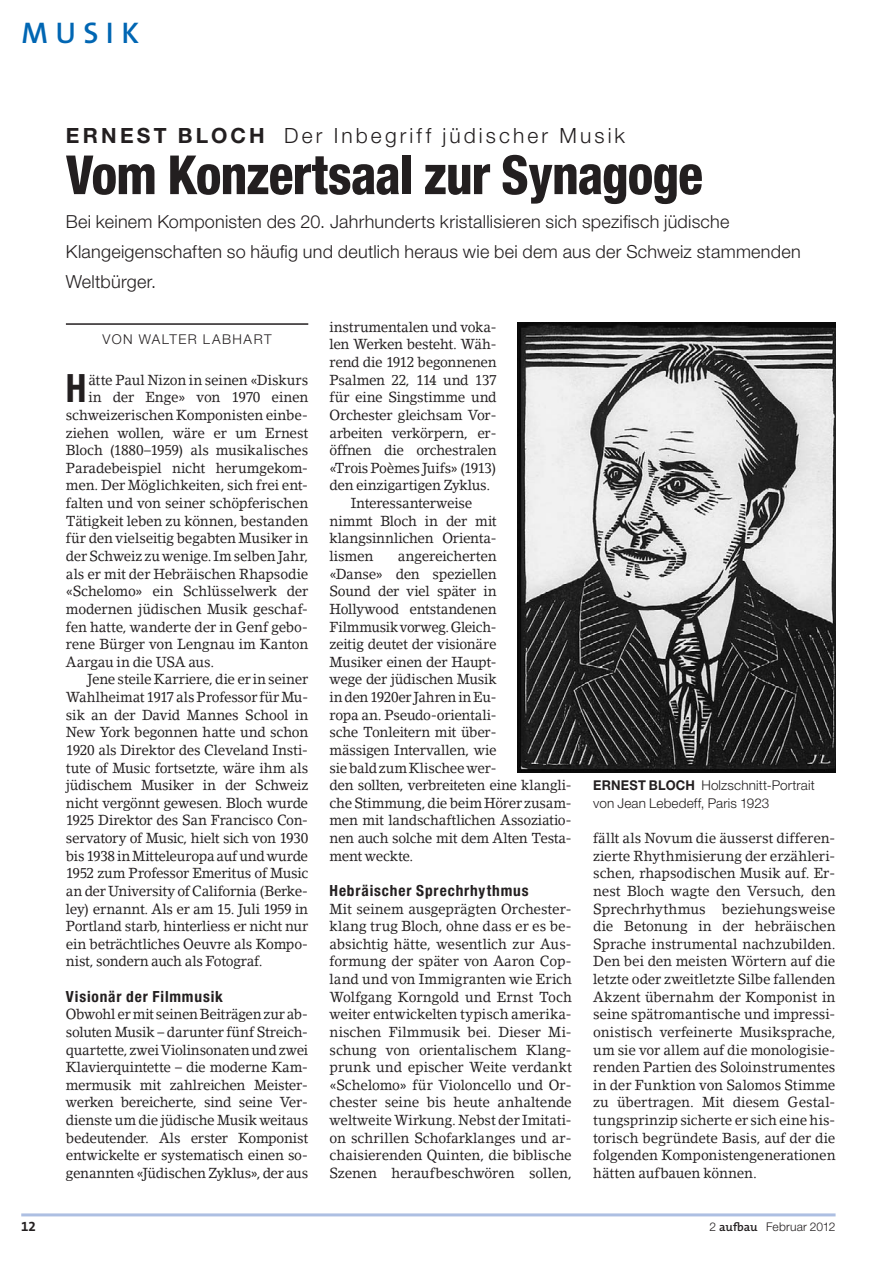
<style>
.page{position:relative;width:893px;height:1263px;background:#fff}
.page>*{position:absolute;margin:0;border:0;box-sizing:border-box;transform-origin:0 0}
.t1{font:800 condensed 54px "Helvetica Neue LT Pro";letter-spacing:-.02em;color:#231f20;scale:.95 1}
.t2{font:700 condensed 39.15px "Helvetica Neue LT Pro";color:#231f20;scale:.95 1}
.t3{font:30px "The Mix HP6 Se Bld";letter-spacing:.245em;color:#0166b3}
.t4{font:300 21px "Helvetica Neue LT Pro";letter-spacing:.15em;color:#231f20}
.t5{font:300 18px/30px "Helvetica Neue LT Pro";letter-spacing:.015em;color:#231f20}
.t6{font:700 condensed 15.3px "Helvetica Neue LT Pro";letter-spacing:.055em;color:#231f20}
.t7{font:14.4px/17.7px "Lino Letter Std";letter-spacing:-.02em;color:#231f20;text-align:justify;scale:.95 1}
.t8{font:14.4px/17.7px "Lino Letter Std";letter-spacing:-.02em;color:#231f20;scale:.96 1}
.t9{font:14.4px "Lino Letter Std";letter-spacing:-.02em;color:#231f20;scale:.94 1}
.t10{font:300 13.5px/17.7px "Helvetica Neue LT Pro";letter-spacing:.01em;color:#231f20}
.t11{font:300 13.5px "Helvetica Neue LT Pro";letter-spacing:.11em;color:#231f20}
.t12{font:13.5px "The Mix HP7 Bld";color:#231f20}
.t13{font:300 12px "Helvetica Neue LT Pro";letter-spacing:.015em;color:#231f20}
.s1{font-weight:700}
.s2{font-family:"The Mix HP6 Se Bld";font-weight:400}
</style>
<div class="page">
<hr style="left:21px;top:1213px;width:815px;height:3px;background:#adbfe2">
<hr style="left:66px;top:323px;width:242px;height:2px;background:#231f20">
<img style="left:518px;top:322px;width:318px;height:450px">
<h3 class="t3" style="left:21px;top:14px;width:119px">Musik</h3>
<h3 class="t4" style="left:66px;top:122px;width:561px"><span class="s1">ERNEST BLOCH</span> Der Inbegriff jüdischer Musik</h3>
<h1 class="t1" style="left:66px;top:142px;width:672px">Vom Konzertsaal zur Synagoge</h1>
<p class="t5" style="left:66px;top:207px;width:736px">Bei keinem Komponisten des 20. Jahrhunderts kristallisieren sich spezifisch jüdische<br>Klangeigenschaften so häufig und deutlich heraus wie bei dem aus der Schweiz stammenden<br>Weltbürger.</p>
<p class="t11" style="left:103px;top:331px;width:170px">Von Walter Labhart</p>
<h2 class="t2" style="left:66px;top:365px;width:23px">H</h2>
<p class="t7" style="left:88px;top:371px;width:233px">ätte Paul Nizon in seinen «Diskurs</p>
<p class="t7" style="left:88px;top:388px;width:233px">in der Enge» von 1970 einen</p>
<p class="t7" style="left:66px;top:406px;width:257px">schweizerischen Komponisten einbe-</p>
<p class="t7" style="left:66px;top:424px;width:257px">ziehen wollen, wäre er um Ernest</p>
<p class="t7" style="left:66px;top:441px;width:257px">Bloch (1880–1959) als musikalisches</p>
<p class="t7" style="left:66px;top:459px;width:257px">Paradebeispiel nicht herumgekom-</p>
<p class="t7" style="left:66px;top:476px;width:257px">men. Der Möglichkeiten, sich frei ent-</p>
<p class="t7" style="left:66px;top:494px;width:257px">falten und von seiner schöpferischen</p>
<p class="t7" style="left:66px;top:512px;width:257px">Tätigkeit leben zu können, bestanden</p>
<p class="t7" style="left:66px;top:529px;width:257px">für den vielseitig begabten Musiker in</p>
<p class="t9" style="left:66px;top:547px;width:259px">der Schweiz zu wenige. Im selben Jahr,</p>
<p class="t7" style="left:66px;top:565px;width:257px">als er mit der Hebräischen Rhapsodie</p>
<p class="t7" style="left:66px;top:582px;width:257px">«Schelomo» ein Schlüsselwerk der</p>
<p class="t7" style="left:66px;top:600px;width:257px">modernen jüdischen Musik geschaf-</p>
<p class="t7" style="left:66px;top:617px;width:257px">fen hatte, wanderte der in Genf gebo-</p>
<p class="t7" style="left:66px;top:635px;width:257px">rene Bürger von Lengnau im Kanton</p>
<p class="t7" style="left:66px;top:653px;width:158px">Aargau in die USA aus.</p>
<p class="t7" style="left:87px;top:670px;width:234px">Jene steile Karriere, die er in seiner</p>
<p class="t9" style="left:66px;top:688px;width:259px">Wahlheimat 1917 als Professor für Mu-</p>
<p class="t7" style="left:66px;top:706px;width:257px">sik an der David Mannes School in</p>
<p class="t7" style="left:66px;top:723px;width:257px">New York begonnen hatte und schon</p>
<p class="t7" style="left:66px;top:741px;width:257px">1920 als Direktor des Cleveland Insti-</p>
<p class="t7" style="left:66px;top:758px;width:257px">tute of Music fortsetzte, wäre ihm als</p>
<p class="t7" style="left:66px;top:776px;width:257px">jüdischem Musiker in der Schweiz</p>
<p class="t7" style="left:66px;top:794px;width:257px">nicht vergönnt gewesen. Bloch wurde</p>
<p class="t7" style="left:66px;top:811px;width:257px">1925 Direktor des San Francisco Con-</p>
<p class="t7" style="left:66px;top:829px;width:257px">servatory of Music, hielt sich von 1930</p>
<p class="t7" style="left:66px;top:847px;width:257px">bis 1938 in Mitteleuropa auf und wurde</p>
<p class="t7" style="left:66px;top:864px;width:257px">1952 zum Professor Emeritus of Music</p>
<p class="t7" style="left:66px;top:882px;width:257px">an der University of California (Berke-</p>
<p class="t7" style="left:66px;top:899px;width:257px">ley) ernannt. Als er am 15. Juli 1959 in</p>
<p class="t7" style="left:66px;top:917px;width:257px">Portland starb, hinterliess er nicht nur</p>
<p class="t7" style="left:66px;top:935px;width:257px">ein beträchtliches Oeuvre als Kompo-</p>
<p class="t7" style="left:66px;top:952px;width:209px">nist, sondern auch als Fotograf.</p>
<p class="t6" style="left:66px;top:987px;width:158px">Visionär der Filmmusik</p>
<p class="t7" style="left:66px;top:1005px;width:257px">Obwohl er mit seinen Beiträgen zur ab&shy;soluten Musik – darunter fünf Streich&shy;quartette, zwei Violinsonaten und zwei Klavierquintette – die moderne Kam&shy;mermusik mit zahlreichen Meister&shy;werken bereicherte, sind seine Ver&shy;dienste um die jüdische Musik weitaus bedeutender. Als erster Komponist entwickelte er systematisch einen so&shy;genannten «Jüdischen Zyklus», der aus</p>
<p class="t7" style="left:330px;top:318px;width:177px">instrumentalen und voka-</p>
<p class="t7" style="left:330px;top:335px;width:177px">len Werken besteht. Wäh-</p>
<p class="t7" style="left:330px;top:353px;width:177px">rend die 1912 begonnenen</p>
<p class="t7" style="left:330px;top:371px;width:177px">Psalmen 22, 114 und 137</p>
<p class="t7" style="left:330px;top:388px;width:177px">für eine Singstimme und</p>
<p class="t7" style="left:330px;top:406px;width:177px">Orchester gleichsam Vor-</p>
<p class="t7" style="left:330px;top:424px;width:177px">arbeiten verkörpern, er-</p>
<p class="t7" style="left:330px;top:441px;width:177px">öffnen die orchestralen</p>
<p class="t7" style="left:330px;top:459px;width:177px">«Trois Poèmes Juifs» (1913)</p>
<p class="t7" style="left:330px;top:476px;width:171px">den einzigartigen Zyklus.</p>
<p class="t7" style="left:351px;top:494px;width:130px">Interessanterweise</p>
<p class="t7" style="left:330px;top:512px;width:177px">nimmt Bloch in der mit</p>
<p class="t7" style="left:330px;top:529px;width:177px">klangsinnlichen Orienta-</p>
<p class="t8" style="left:330px;top:547px;width:47px">lismen</p>
<p class="t8" style="left:330px;top:547px;width:254px;text-indent:68px">angereicherten<br>«Danse» den speziellen<br>Sound der viel später in<br>Hollywood entstandenen<br>Filmmusik vorweg. Gleich-<br>zeitig deutet der visionäre<br>Musiker einen der Haupt-<br>wege der jüdischen Musik<br>in den 1920er Jahren in Eu-<br>ropa an. Pseudo-orientali-<br>sche Tonleitern mit über-<br>mässigen Intervallen, wie<br>sie bald zum Klischee wer-<br>den sollten, verbreiteten eine klangli&shy;che Stimmung, die beim Hörer zusam&shy;men mit landschaftlichen Assoziatio&shy;nen auch solche mit dem Alten Testa&shy;ment weckte.</p>
<p class="t6" style="left:330px;top:881px;width:201px">Hebräischer Sprechrhythmus</p>
<p class="t7" style="left:330px;top:899px;width:257px">Mit seinem ausgeprägten Orchester&shy;klang trug Bloch, ohne dass er es be&shy;absichtig hätte, wesentlich zur Aus&shy;formung der später von Aaron Cop&shy;land und von Immigranten wie Erich Wolfgang Korngold und Ernst Toch weiter entwickelten typisch amerika&shy;nischen Filmmusik bei. Dieser Mi&shy;schung von orientalischem Klang&shy;prunk und epischer Weite verdankt «Schelomo» für Violoncello und Or&shy;chester seine bis heute anhaltende weltweite Wirkung. Nebst der Imitati&shy;on schrillen Schofarklanges und ar&shy;chaisierenden Quinten, die biblische Szenen heraufbeschwören sollen,</p>
<p class="t10" style="left:593px;top:776px;width:223px"><span class="s1">ERNEST BLOCH</span> Holzschnitt-Portrait von Jean Lebedeff, Paris 1923</p>
<p class="t7" style="left:593px;top:829px;width:257px">fällt als Novum die äusserst differen&shy;zierte Rhythmisierung der erzähleri&shy;schen, rhapsodischen Musik auf. Er&shy;nest Bloch wagte den Versuch, den Sprechrhythmus beziehungsweise die Betonung in der hebräischen Sprache instrumental nachzubilden.<br>Den bei den meisten Wörtern auf die letzte oder zweitletzte Silbe fallenden Akzent übernahm der Komponist in seine spätromantische und impressi&shy;onistisch verfeinerte Musiksprache, um sie vor allem auf die monologisie&shy;renden Partien des Soloinstrumentes in der Funktion von Salomos Stimme zu übertragen. Mit diesem Gestal&shy;tungsprinzip sicherte er sich eine his&shy;torisch begründete Basis, auf der die folgenden Komponistengenerationen hätten aufbauen können.</p>
<p class="t12" style="left:21px;top:1217px;width:16px">12</p>
<p class="t13" style="left:710px;top:1219px;width:127px">2 <span class="s2">aufbau</span> Februar 2012</p>
</div>
